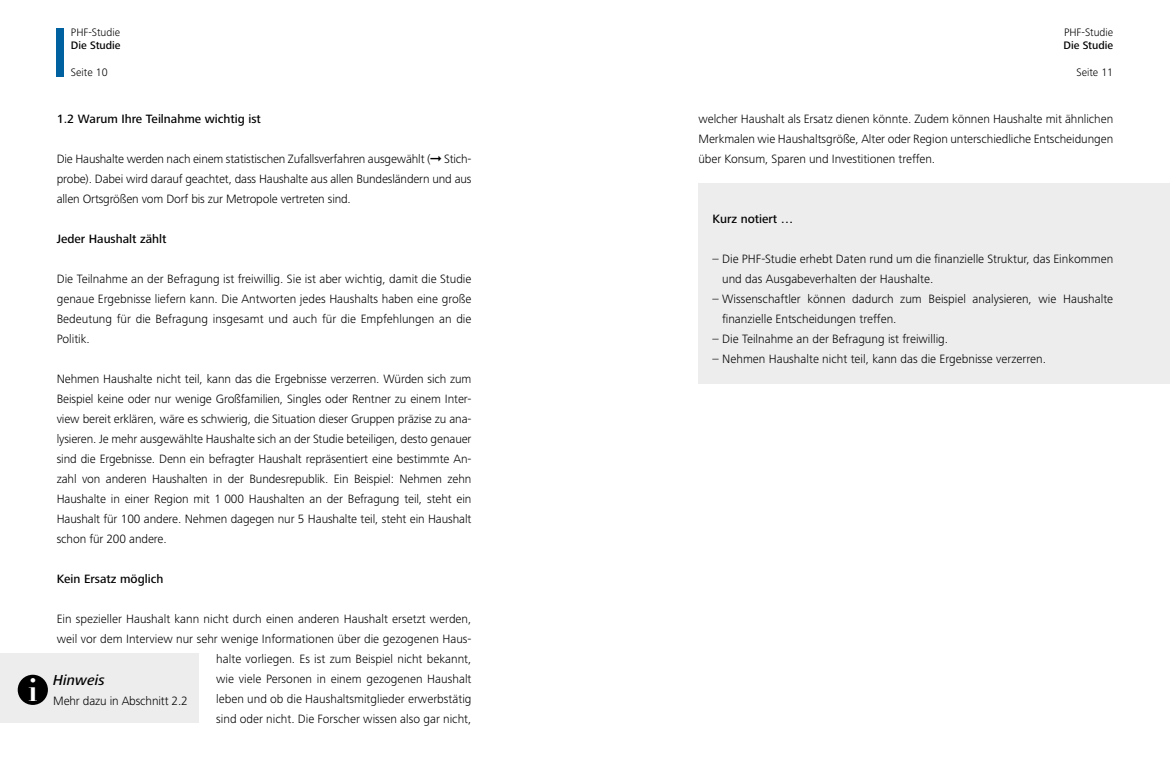
<style>
.page{position:relative;width:1170px;height:780px;background:#fff}
.page>*{position:absolute;margin:0;border:0;box-sizing:border-box;transform-origin:0 0}
.t1{font:700 31.88px "Didot";color:#fff}
.t2{font:italic 500 15px "Frutiger Next LTCE";color:#000}
.t3{font:300 12.5px/20px "Frutiger Next LTCE";color:#000;text-align:justify}
.t4{font:500 12.5px "Frutiger Next LTCE";color:#000}
.t5{font:300 11.25px "Frutiger Next LTCE";color:#000}
.t6{font:500 11.25px "Frutiger Next LTCE";color:#000}
</style>
<div class="page">
<div style="left:57px;top:28px;width:7px;height:48px;background:#0061a1"></div>
<div style="left:698px;top:183px;width:471px;height:200px;background:#ededed"></div>
<div style="left:0;top:653px;width:198px;height:70px;background:#ededed"></div>
<div style="left:18px;top:674px;width:30px;height:31px;background:#000;border-radius:50%"></div>
<h1 class="t1" style="left:28px;top:669px;width:12px">i</h1>
<p class="t5" style="left:71px;top:26px;width:51px">PHF-Studie</p>
<p class="t6" style="left:71px;top:39px;width:51px">Die Studie</p>
<p class="t5" style="left:71px;top:66px;width:38px">Seite 10</p>
<p class="t4" style="left:57px;top:112px;width:206px">1.2 Warum Ihre Teilnahme wichtig ist</p>
<p class="t3" style="left:57px;top:149px;width:416px">Die Haushalte werden nach einem statistischen Zufallsverfahren ausgewählt (➞ Stich&shy;probe). Dabei wird darauf geachtet, dass Haushalte aus allen Bundesländern und aus allen Ortsgrößen vom Dorf bis zur Metropole vertreten sind.</p>
<p class="t4" style="left:57px;top:232px;width:111px">Jeder Haushalt zählt</p>
<p class="t3" style="left:57px;top:269px;width:416px">Die Teilnahme an der Befragung ist freiwillig. Sie ist aber wichtig, damit die Studie genaue Ergebnisse liefern kann. Die Antworten jedes Haushalts haben eine große Bedeutung für die Befragung insgesamt und auch für die Empfehlungen an die Politik.</p>
<p class="t3" style="left:57px;top:369px;width:416px">Nehmen Haushalte nicht teil, kann das die Ergebnisse verzerren. Würden sich zum Beispiel keine oder nur wenige Großfamilien, Singles oder Rentner zu einem Inter&shy;view bereit erklären, wäre es schwierig, die Situation dieser Gruppen präzise zu ana&shy;lysieren. Je mehr ausgewählte Haushalte sich an der Studie beteiligen, desto genauer sind die Ergebnisse. Denn ein befragter Haushalt repräsentiert eine bestimmte An&shy;zahl von anderen Haushalten in der Bundesrepublik. Ein Beispiel: Nehmen zehn Haushalte in einer Region mit 1 000 Haushalten an der Befragung teil, steht ein Haushalt für 100 andere. Nehmen dagegen nur 5 Haushalte teil, steht ein Haushalt schon für 200 andere.</p>
<p class="t4" style="left:57px;top:572px;width:108px">Kein Ersatz möglich</p>
<p class="t3" style="left:57px;top:609px;width:416px;text-align:right">Ein spezieller Haushalt kann nicht durch einen anderen Haushalt ersetzt werden, weil vor dem Interview nur sehr wenige Informationen über die gezogenen Haus&shy;halte vorliegen. Es ist zum Beispiel nicht bekannt,<br>wie viele Personen in einem gezogenen Haushalt<br>leben und ob die Haushaltsmitglieder erwerbstätig<br>sind oder nicht. Die Forscher wissen also gar nicht,</p>
<p class="t2" style="left:53px;top:671px;width:53px">Hinweis</p>
<p class="t3" style="left:53px;top:690px;width:136px">Mehr dazu in Abschnitt 2.2</p>
<p class="t5" style="left:1063px;top:26px;width:51px">PHF-Studie</p>
<p class="t6" style="left:1063px;top:39px;width:51px">Die Studie</p>
<p class="t5" style="left:1076px;top:66px;width:38px">Seite 11</p>
<p class="t3" style="left:698px;top:109px;width:416px">welcher Haushalt als Ersatz dienen könnte. Zudem können Haushalte mit ähnlichen Merkmalen wie Haushaltsgröße, Alter oder Region unterschiedliche Entscheidungen über Konsum, Sparen und Investitionen treffen.</p>
<p class="t4" style="left:712px;top:212px;width:82px">Kurz notiert …</p>
<p class="t3" style="left:722px;top:249px;width:392px;text-indent:-10px">– Die PHF-Studie erhebt Daten rund um die finanzielle Struktur, das Einkommen und das Ausgabeverhalten der Haushalte.</p>
<p class="t3" style="left:722px;top:289px;width:392px;text-indent:-10px">– Wissenschaftler können dadurch zum Beispiel analysieren, wie Haushalte finanzielle Entscheidungen treffen.</p>
<p class="t3" style="left:712px;top:329px;width:237px">– Die Teilnahme an der Befragung ist freiwillig.</p>
<p class="t3" style="left:712px;top:349px;width:335px">– Nehmen Haushalte nicht teil, kann das die Ergebnisse verzerren.</p>
</div>
